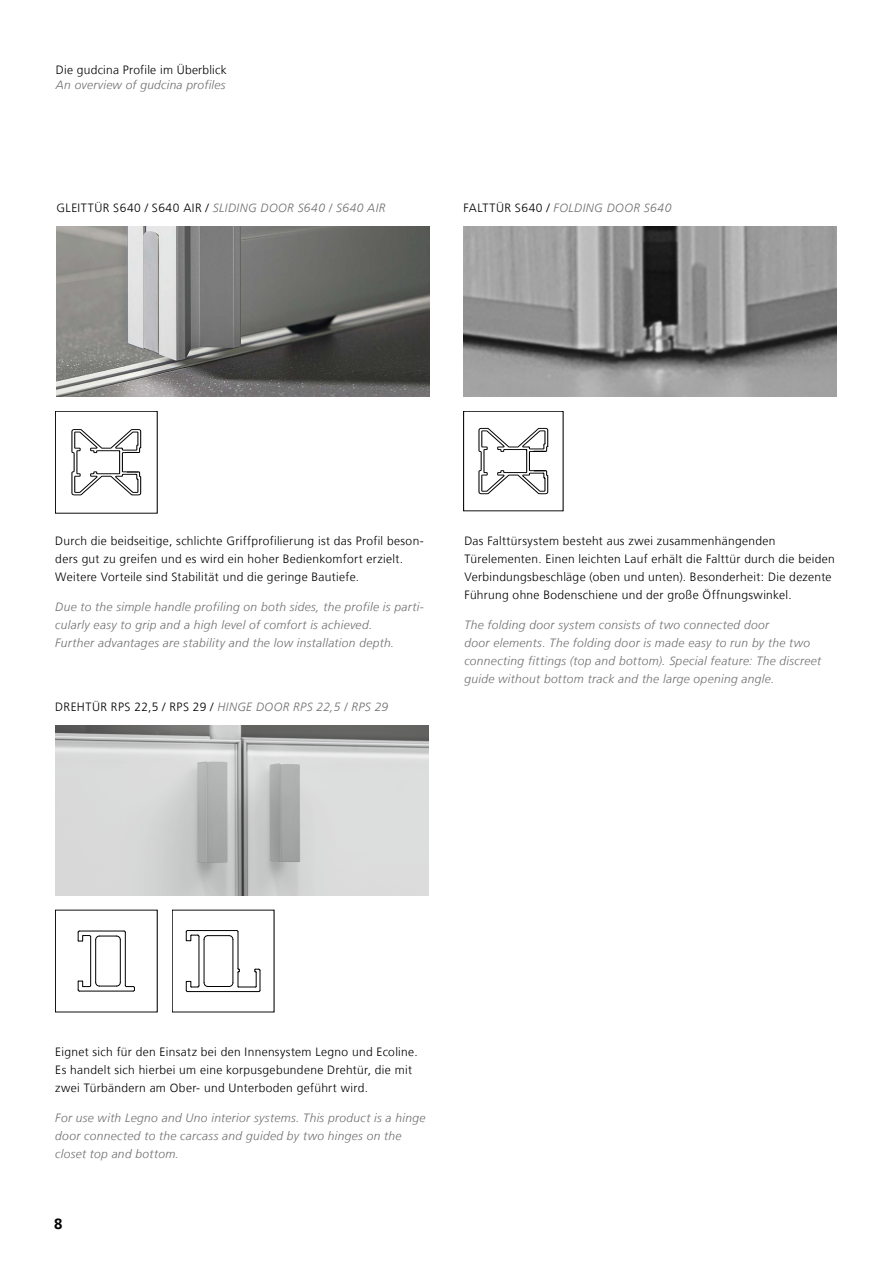
<style>
.page{position:relative;width:893px;height:1263px;background:#fff}
.page>*{position:absolute;margin:0;border:0;box-sizing:border-box;transform-origin:0 0}
.t1{font:700 15px "Frutiger LT";color:#000}
.t2{font:italic 300 12px/18px "Frutiger LT";letter-spacing:.03em;color:#6f6f6e}
.t3{font:300 12px/18px "Frutiger LT";letter-spacing:.025em;color:#000}
.s1{font-style:normal;color:#000}
</style>
<div class="page">
<svg style="left:71px;top:429px;width:71px;height:67px"></svg>
<div style="left:55px;top:411px;width:102px;height:102px;border:1px solid #000"></div>
<svg style="left:478px;top:428px;width:71px;height:66px"></svg>
<div style="left:463px;top:411px;width:100px;height:100px;border:1px solid #000"></div>
<img style="left:56px;top:226px;width:374px;height:170px">
<img style="left:463px;top:226px;width:374px;height:170px">
<hr style="left:95px;top:940px;width:1px;height:42px;background:#000">
<hr style="left:120px;top:940px;width:1px;height:42px;background:#000">
<hr style="left:90px;top:937px;width:1px;height:48px;background:#000">
<svg style="left:78px;top:930px;width:48px;height:12px"></svg>
<hr style="left:125px;top:932px;width:1px;height:53px;background:#000">
<svg style="left:78px;top:980px;width:57px;height:12px"></svg>
<hr style="left:79px;top:991px;width:54px;height:1px;background:#000">
<hr style="left:204px;top:939px;width:1px;height:44px;background:#000">
<hr style="left:233px;top:939px;width:1px;height:44px;background:#000">
<hr style="left:199px;top:936px;width:1px;height:50px;background:#000">
<svg style="left:186px;top:930px;width:53px;height:11px"></svg>
<hr style="left:238px;top:932px;width:1px;height:37px;background:#000">
<svg style="left:186px;top:968px;width:75px;height:24px"></svg>
<hr style="left:188px;top:991px;width:71px;height:1px;background:#000">
<img style="left:55px;top:725px;width:374px;height:170px">
<p class="t3" style="left:56px;top:61px;width:172px">Die gudcina Profile im Überblick</p>
<p class="t2" style="left:56px;top:76px;width:171px">An overview of gudcina profiles</p>
<p class="t2" style="left:56px;top:199px;width:331px"><span class="s1">GLEITTÜR S640 / S640 AIR /</span> SLIDING DOOR S640 / S640 AIR</p>
<p class="t2" style="left:464px;top:199px;width:209px"><span class="s1">FALTTÜR S640 /</span> FOLDING DOOR S640</p>
<p class="t3" style="left:55px;top:532px;width:370px">Durch die beidseitige, schlichte Griffprofilierung ist das Profil beson&shy;ders gut zu greifen und es wird ein hoher Bedienkomfort erzielt.<br>Weitere Vorteile sind Stabilität und die geringe Bautiefe.</p>
<p class="t2" style="left:55px;top:598px;width:370px">Due to the simple handle profiling on both sides, the profile is parti&shy;cularly easy to grip and a high level of comfort is achieved.<br>Further advantages are stability and the low installation depth.</p>
<p class="t2" style="left:55px;top:698px;width:334px"><span class="s1">DREHTÜR RPS 22,5 / RPS 29 /</span> HINGE DOOR RPS 22,5 / RPS 29</p>
<p class="t3" style="left:464px;top:532px;width:372px">Das Falttürsystem besteht aus zwei zusammenhängenden Türelementen. Einen leichten Lauf erhält die Falttür durch die beiden Verbindungsbeschläge (oben und unten). Besonderheit: Die dezente Führung ohne Bodenschiene und der große Öffnungswinkel.</p>
<p class="t2" style="left:464px;top:616px;width:358px">The folding door system consists of two connected door<br>door elements. The folding door is made easy to run by the two connecting fittings (top and bottom). Special feature: The discreet guide without bottom track and the large opening angle.</p>
<p class="t3" style="left:55px;top:1043px;width:364px">Eignet sich für den Einsatz bei den Innensystem Legno und Ecoline.<br>Es handelt sich hierbei um eine korpusgebundene Drehtür, die mit zwei Türbändern am Ober- und Unterboden geführt wird.</p>
<p class="t2" style="left:55px;top:1109px;width:372px">For use with Legno and Uno interior systems. This product is a hinge door connected to the carcass and guided by two hinges on the closet top and bottom.</p>
<p class="t1" style="left:54px;top:1215px;width:10px">8</p>
</div>
